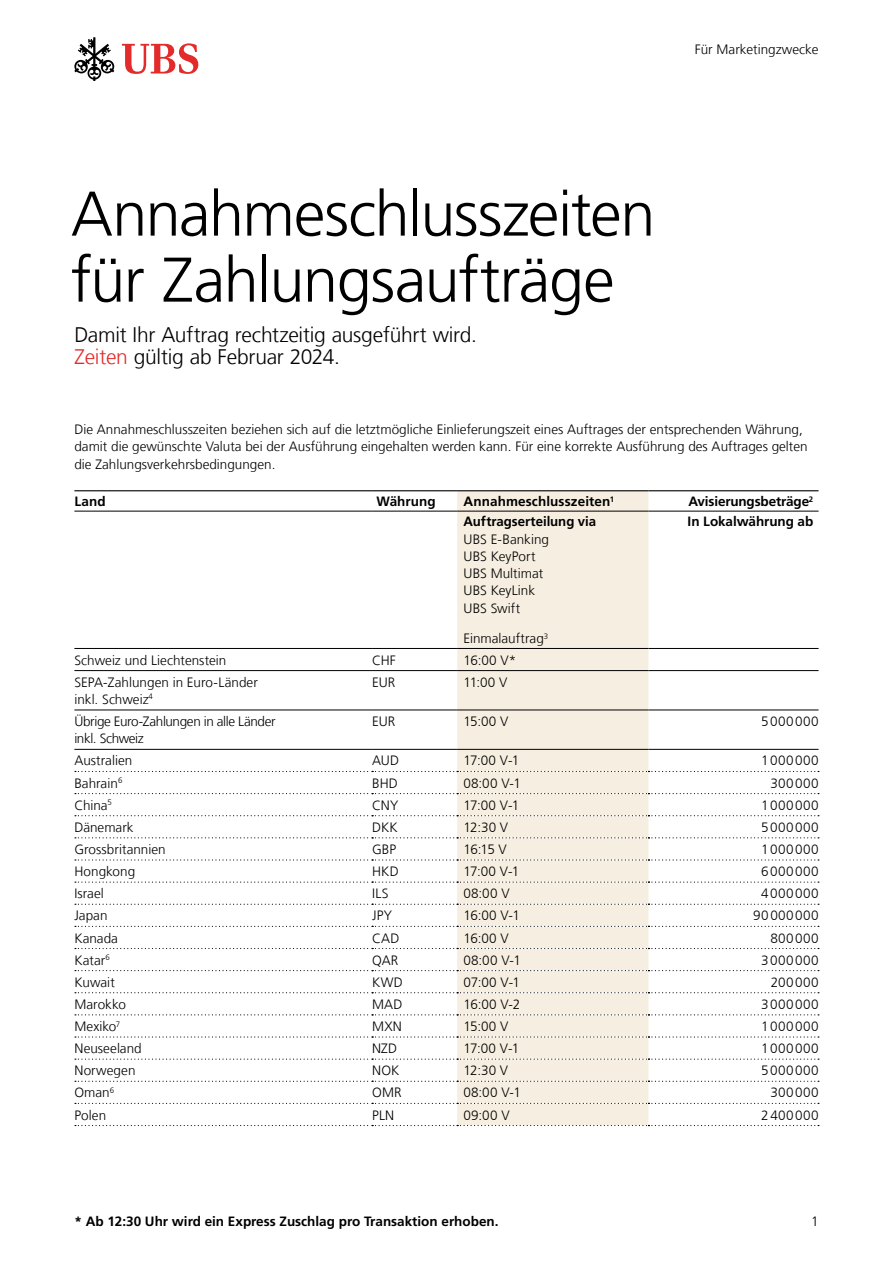
<style>
.page{position:relative;width:893px;height:1263px;background:#fff}
.page>*{position:absolute;margin:0;border:0;box-sizing:border-box;transform-origin:0 0}
.Keyline{font:300 63px/66px "Frutiger LT Com";letter-spacing:-.02em;color:#000}
.Infoline{font:300 21px/22.5px "Frutiger LT Com";letter-spacing:-.01em;color:#000}
.Tabelle{font:300 13.5px/17.2px "Frutiger LT Com";letter-spacing:.005em;color:#000}
.Subtitle__9_pt{font:300 13.5px/17.2px "Frutiger LT Com";color:#000}
.Tabelle-2{font:300 13.5px "Frutiger LT Com";letter-spacing:.03em;color:#000}
.Tabelle-3{font:700 13.5px "Frutiger LT Com";color:#000}
.Subtitle__9_pt-2{font:700 13.5px "Frutiger LT Com";color:#000}
.Tabelle-4{font:300 13.5px/17.2px "Frutiger LT Com";letter-spacing:-.03em;color:#000}
.Page_numbers__9_pt{font:300 13.5px "Frutiger LT Com";color:#000}
.s1{color:#e42b2b}
</style>
<div class="page">
<svg style="left:74px;top:37px;width:40px;height:44px"></svg>
<svg style="left:122px;top:43px;width:76px;height:31px"></svg>
<div style="left:457px;top:491px;width:191px;height:634px;background:#f6efe1"></div>
<hr style="left:74px;top:490px;width:298px;height:1px;background:#000">
<hr style="left:372px;top:490px;width:85px;height:1px;background:#000">
<hr style="left:457px;top:490px;width:191px;height:1px;background:#000">
<hr style="left:648px;top:490px;width:171px;height:1px;background:#000">
<hr style="left:74px;top:511px;width:298px;height:1px;background:#000">
<hr style="left:372px;top:511px;width:85px;height:1px;background:#000">
<hr style="left:457px;top:511px;width:191px;height:1px;background:#000">
<hr style="left:648px;top:511px;width:171px;height:1px;background:#000">
<hr style="left:74px;top:648px;width:298px;height:1px;background:#000">
<hr style="left:372px;top:648px;width:85px;height:1px;background:#000">
<hr style="left:457px;top:648px;width:191px;height:1px;background:#000">
<hr style="left:648px;top:648px;width:171px;height:1px;background:#000">
<hr style="left:74px;top:670px;width:298px;height:1px;background:#000">
<hr style="left:372px;top:670px;width:85px;height:1px;background:#000">
<hr style="left:457px;top:670px;width:191px;height:1px;background:#000">
<hr style="left:648px;top:670px;width:171px;height:1px;background:#000">
<hr style="left:74px;top:710px;width:298px;height:1px;background:#000">
<hr style="left:372px;top:710px;width:85px;height:1px;background:#000">
<hr style="left:457px;top:710px;width:191px;height:1px;background:#000">
<hr style="left:648px;top:710px;width:171px;height:1px;background:#000">
<hr style="left:74px;top:749px;width:298px;height:1px;background:#000">
<hr style="left:372px;top:749px;width:85px;height:1px;background:#000">
<hr style="left:457px;top:749px;width:191px;height:1px;background:#000">
<hr style="left:648px;top:749px;width:171px;height:1px;background:#000">
<svg style="left:75px;top:1103px;width:744px;height:1px"></svg>
<svg style="left:75px;top:1125px;width:744px;height:1px"></svg>
<svg style="left:75px;top:771px;width:744px;height:1px"></svg>
<svg style="left:75px;top:793px;width:744px;height:1px"></svg>
<svg style="left:75px;top:815px;width:744px;height:1px"></svg>
<svg style="left:75px;top:837px;width:744px;height:1px"></svg>
<svg style="left:75px;top:859px;width:744px;height:1px"></svg>
<svg style="left:75px;top:881px;width:744px;height:2px"></svg>
<svg style="left:75px;top:904px;width:744px;height:1px"></svg>
<svg style="left:75px;top:926px;width:744px;height:1px"></svg>
<svg style="left:75px;top:948px;width:744px;height:1px"></svg>
<svg style="left:75px;top:970px;width:744px;height:1px"></svg>
<svg style="left:75px;top:992px;width:744px;height:1px"></svg>
<svg style="left:75px;top:1014px;width:744px;height:1px"></svg>
<svg style="left:75px;top:1036px;width:744px;height:1px"></svg>
<svg style="left:75px;top:1058px;width:744px;height:2px"></svg>
<svg style="left:75px;top:1081px;width:744px;height:1px"></svg>
<p class="Subtitle__9_pt" style="left:695px;top:41px;width:125px">Für Marketingzwecke</p>
<p class="Keyline" style="left:71px;top:181px;width:586px">Annahmeschlusszeiten für Zahlungsaufträge</p>
<p class="Infoline" style="left:74px;top:323px;width:404px">Damit Ihr Auftrag rechtzeitig ausgeführt wird.<br><span class="s1">Zeiten</span> gültig ab Februar 2024.</p>
<p class="Subtitle__9_pt" style="left:74px;top:421px;width:735px">Die Annahmeschlusszeiten beziehen sich auf die letztmögliche Einlieferungszeit eines Auftrages der entsprechenden Währung, damit die gewünschte Valuta bei der Ausführung eingehalten werden kann. Für eine korrekte Ausführung des Auftrages gelten die Zahlungsverkehrsbedingungen.</p>
<p class="Tabelle-3" style="left:74px;top:493px;width:33px">Land</p>
<p class="Tabelle-3" style="left:376px;top:493px;width:61px">Währung</p>
<p class="Tabelle-3" style="left:463px;top:493px;width:152px">Annahmeschlusszeiten<sup>1</sup></p>
<p class="Tabelle-3" style="left:688px;top:493px;width:126px">Avisierungsbeträge<sup>2</sup></p>
<p class="Tabelle-3" style="left:463px;top:514px;width:134px">Auftragserteilung via</p>
<p class="Tabelle" style="left:463px;top:530px;width:87px">UBS E-Banking</p>
<p class="Tabelle" style="left:463px;top:548px;width:81px">UBS KeyPort<br>UBS Multimat</p>
<p class="Tabelle" style="left:463px;top:582px;width:73px">UBS KeyLink</p>
<p class="Tabelle" style="left:463px;top:599px;width:58px">UBS Swift</p>
<p class="Tabelle" style="left:463px;top:630px;width:86px">Einmalauftrag<sup>3</sup></p>
<p class="Tabelle-3" style="left:688px;top:514px;width:127px">In Lokalwährung ab</p>
<p class="Tabelle" style="left:74px;top:651px;width:154px">Schweiz und Liechtenstein</p>
<p class="Tabelle" style="left:372px;top:651px;width:25px">CHF</p>
<p class="Tabelle" style="left:463px;top:651px;width:54px">16:00 V*</p>
<p class="Tabelle" style="left:74px;top:673px;width:185px">SEPA-Zahlungen in Euro-Länder inkl. Schweiz<sup>4</sup></p>
<p class="Tabelle" style="left:372px;top:673px;width:25px">EUR</p>
<p class="Tabelle" style="left:463px;top:673px;width:45px">11:00 V</p>
<p class="Tabelle-4" style="left:74px;top:713px;width:203px">Übrige Euro-Zahlungen in alle Länder inkl. Schweiz</p>
<p class="Tabelle" style="left:372px;top:713px;width:25px">EUR</p>
<p class="Tabelle" style="left:463px;top:713px;width:46px">15:00 V</p>
<p class="Tabelle-2" style="left:761px;top:713px;width:59px">5000000</p>
<p class="Tabelle" style="left:74px;top:752px;width:59px">Australien</p>
<p class="Tabelle" style="left:372px;top:752px;width:29px">AUD</p>
<p class="Tabelle" style="left:463px;top:752px;width:57px">17:00 V-1</p>
<p class="Tabelle-2" style="left:761px;top:753px;width:59px">1000000</p>
<p class="Tabelle" style="left:74px;top:774px;width:49px">Bahrain<sup>6</sup></p>
<p class="Tabelle" style="left:372px;top:774px;width:27px">BHD</p>
<p class="Tabelle" style="left:463px;top:774px;width:59px">08:00 V-1</p>
<p class="Tabelle" style="left:771px;top:774px;width:49px">300000</p>
<p class="Tabelle" style="left:74px;top:796px;width:39px">China<sup>5</sup></p>
<p class="Tabelle" style="left:372px;top:796px;width:28px">CNY</p>
<p class="Tabelle" style="left:463px;top:796px;width:57px">17:00 V-1</p>
<p class="Tabelle-2" style="left:761px;top:797px;width:59px">1000000</p>
<p class="Tabelle" style="left:74px;top:819px;width:61px">Dänemark</p>
<p class="Tabelle" style="left:372px;top:819px;width:27px">DKK</p>
<p class="Tabelle" style="left:463px;top:819px;width:46px">12:30 V</p>
<p class="Tabelle-2" style="left:761px;top:819px;width:59px">5000000</p>
<p class="Tabelle" style="left:74px;top:841px;width:93px">Grossbritannien</p>
<p class="Tabelle" style="left:372px;top:841px;width:26px">GBP</p>
<p class="Tabelle" style="left:463px;top:841px;width:45px">16:15 V</p>
<p class="Tabelle-2" style="left:761px;top:841px;width:59px">1000000</p>
<p class="Tabelle" style="left:74px;top:863px;width:62px">Hongkong</p>
<p class="Tabelle" style="left:372px;top:863px;width:28px">HKD</p>
<p class="Tabelle" style="left:463px;top:863px;width:57px">17:00 V-1</p>
<p class="Tabelle-2" style="left:761px;top:863px;width:59px">6000000</p>
<p class="Tabelle" style="left:74px;top:885px;width:31px">Israel</p>
<p class="Tabelle" style="left:372px;top:885px;width:18px">ILS</p>
<p class="Tabelle" style="left:463px;top:885px;width:48px">08:00 V</p>
<p class="Tabelle-2" style="left:761px;top:886px;width:59px">4000000</p>
<p class="Tabelle" style="left:74px;top:907px;width:35px">Japan</p>
<p class="Tabelle" style="left:372px;top:907px;width:21px">JPY</p>
<p class="Tabelle" style="left:463px;top:907px;width:58px">16:00 V-1</p>
<p class="Tabelle-2" style="left:753px;top:908px;width:67px">90000000</p>
<p class="Tabelle" style="left:74px;top:929px;width:45px">Kanada</p>
<p class="Tabelle" style="left:372px;top:929px;width:29px">CAD</p>
<p class="Tabelle" style="left:463px;top:929px;width:47px">16:00 V</p>
<p class="Tabelle" style="left:770px;top:929px;width:50px">800000</p>
<p class="Tabelle" style="left:74px;top:951px;width:37px">Katar<sup>6</sup></p>
<p class="Tabelle" style="left:372px;top:951px;width:28px">QAR</p>
<p class="Tabelle" style="left:463px;top:951px;width:59px">08:00 V-1</p>
<p class="Tabelle-2" style="left:761px;top:952px;width:59px">3000000</p>
<p class="Tabelle" style="left:74px;top:973px;width:42px">Kuwait</p>
<p class="Tabelle" style="left:372px;top:973px;width:32px">KWD</p>
<p class="Tabelle" style="left:463px;top:973px;width:58px">07:00 V-1</p>
<p class="Tabelle" style="left:771px;top:973px;width:49px">200000</p>
<p class="Tabelle" style="left:74px;top:996px;width:53px">Marokko</p>
<p class="Tabelle" style="left:372px;top:996px;width:32px">MAD</p>
<p class="Tabelle" style="left:463px;top:996px;width:58px">16:00 V-2</p>
<p class="Tabelle-2" style="left:761px;top:996px;width:59px">3000000</p>
<p class="Tabelle" style="left:74px;top:1018px;width:47px">Mexiko<sup>7</sup></p>
<p class="Tabelle" style="left:372px;top:1018px;width:31px">MXN</p>
<p class="Tabelle" style="left:463px;top:1018px;width:46px">15:00 V</p>
<p class="Tabelle-2" style="left:761px;top:1018px;width:59px">1000000</p>
<p class="Tabelle" style="left:74px;top:1040px;width:69px">Neuseeland</p>
<p class="Tabelle" style="left:372px;top:1040px;width:27px">NZD</p>
<p class="Tabelle" style="left:463px;top:1040px;width:57px">17:00 V-1</p>
<p class="Tabelle-2" style="left:761px;top:1040px;width:59px">1000000</p>
<p class="Tabelle" style="left:74px;top:1062px;width:63px">Norwegen</p>
<p class="Tabelle" style="left:372px;top:1062px;width:29px">NOK</p>
<p class="Tabelle" style="left:463px;top:1062px;width:46px">12:30 V</p>
<p class="Tabelle-2" style="left:761px;top:1063px;width:59px">5000000</p>
<p class="Tabelle" style="left:74px;top:1084px;width:41px">Oman<sup>6</sup></p>
<p class="Tabelle" style="left:372px;top:1084px;width:31px">OMR</p>
<p class="Tabelle" style="left:463px;top:1084px;width:59px">08:00 V-1</p>
<p class="Tabelle" style="left:771px;top:1084px;width:49px">300000</p>
<p class="Tabelle" style="left:74px;top:1106px;width:33px">Polen</p>
<p class="Tabelle" style="left:372px;top:1106px;width:24px">PLN</p>
<p class="Tabelle" style="left:463px;top:1106px;width:48px">09:00 V</p>
<p class="Tabelle-2" style="left:761px;top:1107px;width:59px">2400000</p>
<p class="Subtitle__9_pt-2" style="left:74px;top:1213px;width:426px">* Ab 12:30 Uhr wird ein Express Zuschlag pro Transaktion erhoben.</p>
<p class="Page_numbers__9_pt" style="left:811px;top:1213px;width:9px">1</p>
</div>
